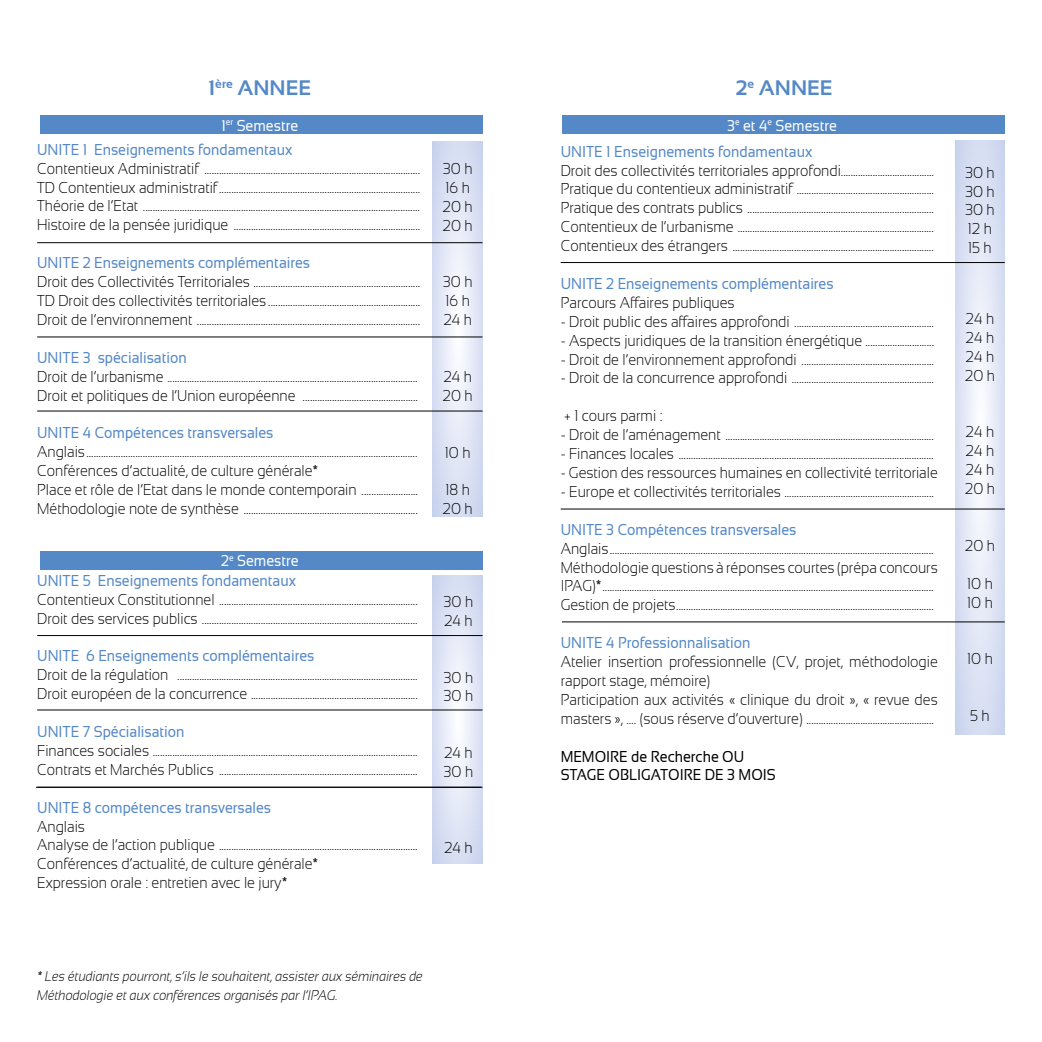
<style>
.page{position:relative;width:1042px;height:1042px;background:#fff}
.page>*{position:absolute;margin:0;border:0;box-sizing:border-box;transform-origin:0 0}
.t1{font:700 21px "Sansation";color:#5488c7}
.t2{font:300 15.75px/18.9px "Sansation";color:#000;scale:.9 1}
.t3{font:15.75px/19.8px "Sansation";color:#5488c7;text-align:right;scale:.9 1}
.t4{font:15.75px/18.9px "Sansation";color:#000;scale:.9 1}
.t5{font:15.75px "Sansation";color:#fff;scale:.9 1}
.t6{font:italic 300 14px/18.9px "Sansation";color:#000;scale:.9 1}
.s1{color:#fff}
</style>
<div class="page">
<svg style="left:955px;top:140px;width:50px;height:594px;background:#dfe4f4"></svg>
<svg style="left:433px;top:141px;width:49px;height:375px;background:#dfe4f4"></svg>
<svg style="left:433px;top:575px;width:49px;height:288px;background:#dfe4f4"></svg>
<div style="left:40px;top:115px;width:442px;height:19px;background:#5488c7"></div>
<div style="left:562px;top:115px;width:443px;height:19px;background:#5488c7"></div>
<div style="left:40px;top:551px;width:442px;height:18px;background:#5488c7"></div>
<hr style="left:37px;top:242px;width:445px;height:1px;background:#000">
<hr style="left:37px;top:336px;width:445px;height:1px;background:#000">
<hr style="left:37px;top:410px;width:445px;height:1px;background:#000">
<hr style="left:37px;top:635px;width:445px;height:1px;background:#000">
<hr style="left:37px;top:709px;width:445px;height:1px;background:#000">
<hr style="left:37px;top:787px;width:445px;height:1px;background:#000">
<hr style="left:36px;top:787px;width:445px;height:1px;background:#000">
<hr style="left:561px;top:262px;width:444px;height:1px;background:#000">
<hr style="left:561px;top:508px;width:444px;height:1px;background:#000">
<hr style="left:562px;top:621px;width:443px;height:1px;background:#000">
<h1 class="t1" style="left:208px;top:76px;width:104px">1<sup>ère</sup> ANNEE</h1>
<h1 class="t1" style="left:735px;top:76px;width:99px">2<sup>e</sup> ANNEE</h1>
<p class="t5" style="left:221px;top:116px;width:87px">1<sup>er</sup> Semestre</p>
<p class="t5" style="left:727px;top:116px;width:124px">3<sup>e</sup> et 4<sup>e</sup> Semestre</p>
<p class="t3" style="left:37px;top:139px;width:285px">UNITE 1 Enseignements fondamentaux</p>
<p class="t2" style="left:37px;top:159px;width:427px;text-align:justify">Contentieux Administratif ........................................................................................<br>TD Contentieux administratif..................................................................................<br>Théorie de l’Etat .................................................................................................................<br>Histoire de la pensée juridique ............................................................................</p>
<p class="t3" style="left:37px;top:253px;width:305px">UNITE 2 Enseignements complémentaires</p>
<p class="t2" style="left:37px;top:272px;width:427px;text-align:justify">Droit des Collectivités Territoriales ....................................................................<br>TD Droit des collectivités territoriales ..............................................................<br>Droit de l’environnement ...........................................................................................</p>
<p class="t3" style="left:37px;top:347px;width:168px">UNITE 3 spécialisation</p>
<p class="t2" style="left:37px;top:367px;width:424px">Droit de l’urbanisme ......................................................................................................<br>Droit et politiques de l’Union européenne ...............................................</p>
<p class="t3" style="left:37px;top:423px;width:264px">UNITE 4 Compétences transversales</p>
<p class="t2" style="left:37px;top:442px;width:425px">Anglais.......................................................................................................................................<br>Conférences d’actualité, de culture générale*<br>Place et rôle de l’Etat dans le monde contemporain .......................<br>Méthodologie note de synthèse .......................................................................</p>
<p class="t3" style="left:37px;top:550px;width:292px"><span class="s1">2</span><sup>e</sup> <span class="s1">Semestre<br></span>UNITE 5 Enseignements fondamentaux</p>
<p class="t2" style="left:37px;top:590px;width:424px">Contentieux Constitutionnel .................................................................................<br>Droit des services publics ........................................................................................</p>
<p class="t3" style="left:37px;top:646px;width:310px">UNITE 6 Enseignements complémentaires</p>
<p class="t2" style="left:37px;top:665px;width:424px">Droit de la régulation ..................................................................................................<br>Droit européen de la concurrence ....................................................................</p>
<p class="t3" style="left:37px;top:722px;width:165px">UNITE 7 Spécialisation</p>
<p class="t2" style="left:37px;top:741px;width:424px">Finances sociales ............................................................................................................<br>Contrats et Marchés Publics .................................................................................</p>
<p class="t3" style="left:37px;top:797px;width:261px">UNITE 8 compétences transversales</p>
<p class="t2" style="left:37px;top:816px;width:424px">Anglais<br>Analyse de l’action publique .................................................................................<br>Conférences d’actualité, de culture générale*<br>Expression orale : entretien avec le jury*</p>
<p class="t2" style="left:443px;top:159px;width:35px">30 h<br>16 h<br>20 h<br>20 h</p>
<p class="t2" style="left:443px;top:272px;width:34px">30 h<br>16 h<br>24 h</p>
<p class="t2" style="left:443px;top:367px;width:35px">24 h<br>20 h</p>
<p class="t2" style="left:445px;top:443px;width:30px">10 h</p>
<p class="t2" style="left:443px;top:480px;width:35px">18 h<br>20 h</p>
<p class="t2" style="left:443px;top:592px;width:34px">30 h<br>24 h</p>
<p class="t2" style="left:443px;top:667px;width:34px">30 h<br>30 h</p>
<p class="t2" style="left:443px;top:743px;width:34px">24 h<br>30 h</p>
<p class="t2" style="left:444px;top:838px;width:33px">24 h</p>
<p class="t3" style="left:561px;top:141px;width:281px">UNITE 1 Enseignements fondamentaux</p>
<p class="t2" style="left:561px;top:161px;width:416px;text-align:justify">Droit des collectivités territoriales approfondi......................................<br>Pratique du contentieux administratif ........................................................<br>Pratique des contrats publics ............................................................................<br>Contentieux de l’urbanisme ................................................................................<br>Contentieux des étrangers ..................................................................................</p>
<p class="t3" style="left:561px;top:274px;width:305px">UNITE 2 Enseignements complémentaires</p>
<p class="t2" style="left:561px;top:293px;width:195px">Parcours Affaires publiques</p>
<p class="t2" style="left:561px;top:312px;width:416px">- Droit public des affaires approfondi .........................................................</p>
<p class="t2" style="left:561px;top:331px;width:416px">- Aspects juridiques de la transition énergétique ............................</p>
<p class="t2" style="left:561px;top:350px;width:416px">- Droit de l’environnement approfondi ......................................................</p>
<p class="t2" style="left:561px;top:368px;width:416px">- Droit de la concurrence approfondi ..........................................................</p>
<p class="t2" style="left:564px;top:406px;width:111px">+ 1 cours parmi :</p>
<p class="t2" style="left:561px;top:425px;width:416px">- Droit de l’aménagement .....................................................................................</p>
<p class="t2" style="left:561px;top:444px;width:416px">- Finances locales ........................................................................................................</p>
<p class="t2" style="left:561px;top:463px;width:420px">- Gestion des ressources humaines en collectivité territoriale</p>
<p class="t2" style="left:561px;top:482px;width:416px">- Europe et collectivités territoriales .............................................................</p>
<p class="t3" style="left:561px;top:519px;width:264px">UNITE 3 Compétences transversales</p>
<p class="t2" style="left:561px;top:539px;width:420px">Anglais....................................................................................................................................<br>Méthodologie questions à réponses courtes (prépa concours IPAG)*.......................................................................................................................................<br>Gestion de projets.........................................................................................................</p>
<p class="t3" style="left:561px;top:633px;width:212px">UNITE 4 Professionnalisation</p>
<p class="t2" style="left:561px;top:652px;width:420px">Atelier insertion professionnelle (CV, projet, méthodologie rapport stage, mémoire)<br>Participation aux activités « clinique du droit », « revue des masters », …. (sous réserve d’ouverture) ....................................................</p>
<p class="t4" style="left:561px;top:746px;width:241px">MEMOIRE de Recherche OU<br>STAGE OBLIGATOIRE DE 3 MOIS</p>
<p class="t2" style="left:965px;top:163px;width:34px">30 h<br>30 h<br>30 h<br>12 h<br>15 h</p>
<p class="t2" style="left:965px;top:309px;width:35px;text-align:justify">24 h 24 h 24 h 20 h</p>
<p class="t2" style="left:965px;top:422px;width:35px;text-align:justify">24 h 24 h 24 h 20 h</p>
<p class="t2" style="left:965px;top:536px;width:35px">20 h</p>
<p class="t2" style="left:967px;top:574px;width:30px">10 h<br>10 h</p>
<p class="t2" style="left:967px;top:649px;width:30px">10 h</p>
<p class="t2" style="left:970px;top:706px;width:23px">5 h</p>
<p class="t6" style="left:37px;top:966px;width:430px">* Les étudiants pourront, s’ils le souhaitent, assister aux séminaires de<br>Méthodologie et aux conférences organisés par l’IPAG.</p>
</div>
